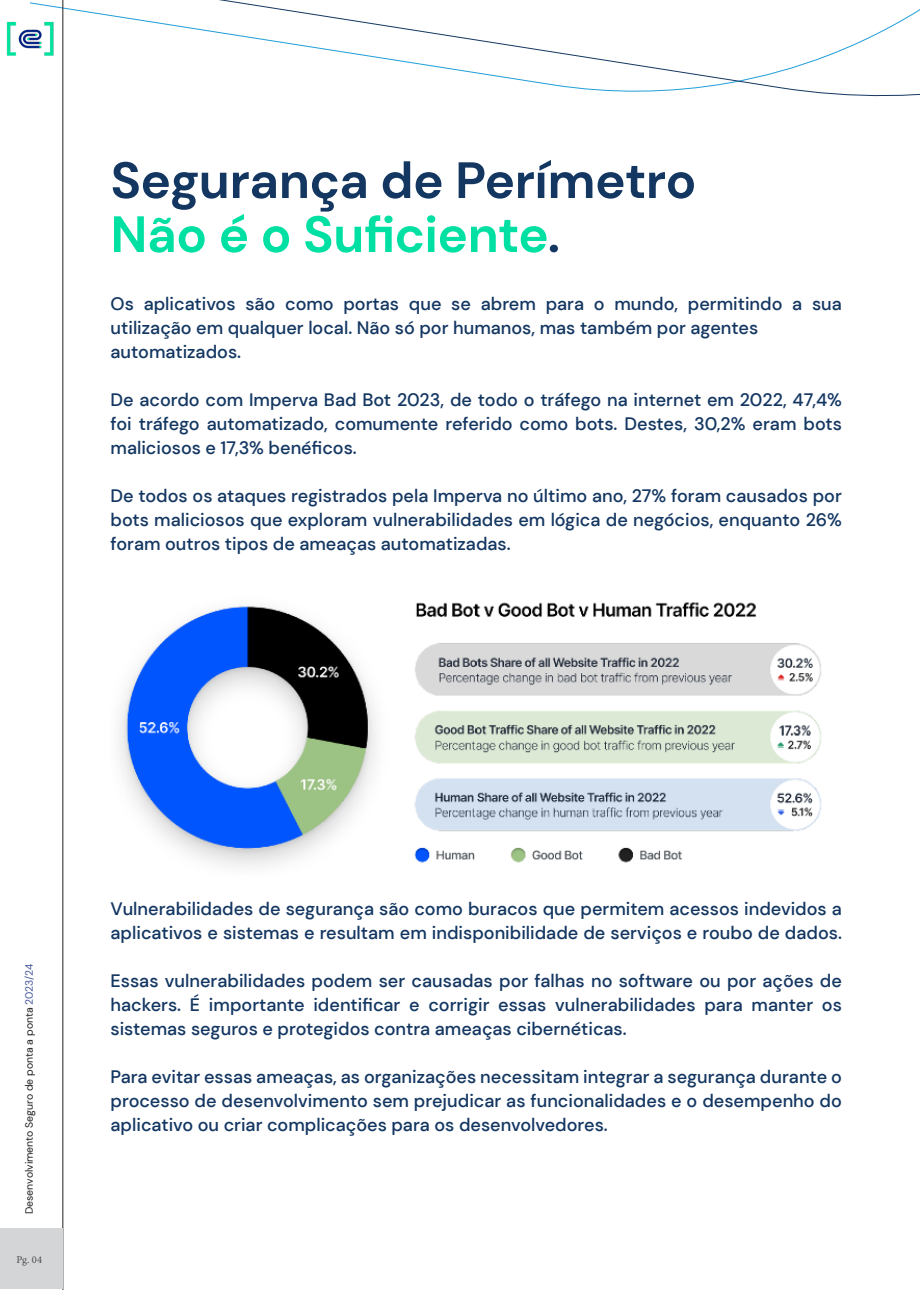
<style>
.page{position:relative;width:920px;height:1290px;background:#fff}
.page>*{position:absolute;margin:0;border:0;box-sizing:border-box;transform-origin:0 0}
.Headline_27_25_Left{font:700 51px/54px "DM Sans";letter-spacing:-.01em;color:#143762}
.t1{font:500 18px/24px "DM Sans";color:#143762;text-align:justify}
.t2{font:10.5px "DM Sans";color:#231f20}
.t3{font:10.5px "Minion Pro";color:#4b4c4d}
.s1{color:#00e0a3}
.s2{color:#43549a}
</style>
<div class="page">
<svg style="left:77px;top:0;width:843px;height:97px"></svg>
<hr style="left:63px;top:0;width:1px;height:1290px;background:#231f20">
<div style="left:0;top:1229px;width:63px;height:60px;background:#d4d5d7"></div>
<img style="left:6px;top:21px;width:48px;height:35px">
<img style="left:119px;top:602px;width:702px;height:265px">
<p class="Headline_27_25_Left" style="left:111px;top:153px;width:587px">Segurança de Perímetro<br><span class="s1">Não é o Suficiente</span>.</p>
<p class="t1" style="left:111px;top:292px;width:733px">Os aplicativos são como portas que se abrem para o mundo, permitindo a sua utilização em qualquer local. Não só por humanos, mas também por agentes</p>
<p class="t1" style="left:111px;top:340px;width:132px">automatizados.</p>
<p class="t1" style="left:111px;top:388px;width:733px">De acordo com Imperva Bad Bot 2023, de todo o tráfego na internet em 2022, 47,4% foi tráfego automatizado, comumente referido como bots. Destes, 30,2% eram bots maliciosos e 17,3% benéficos.</p>
<p class="t1" style="left:111px;top:484px;width:733px">De todos os ataques registrados pela Imperva no último ano, 27% foram causados por bots maliciosos que exploram vulnerabilidades em lógica de negócios, enquanto 26% foram outros tipos de ameaças automatizadas.</p>
<p class="t2" style="left:23px;top:1214px;width:252px;rotate:-90deg">Desenvolvimento Seguro de ponta a ponta <span class="s2">2023/24</span></p>
<p class="t3" style="left:16px;top:1253px;width:27px">Pg. 04</p>
<p class="t1" style="left:111px;top:896px;width:733px">Vulnerabilidades de segurança são como buracos que permitem acessos indevidos a aplicativos e sistemas e resultam em indisponibilidade de serviços e roubo de dados.</p>
<p class="t1" style="left:111px;top:968px;width:733px">Essas vulnerabilidades podem ser causadas por falhas no software ou por ações de hackers. É importante identificar e corrigir essas vulnerabilidades para manter os sistemas seguros e protegidos contra ameaças cibernéticas.</p>
<p class="t1" style="left:111px;top:1064px;width:733px">Para evitar essas ameaças, as organizações necessitam integrar a segurança durante o processo de desenvolvimento sem prejudicar as funcionalidades e o desempenho do aplicativo ou criar complicações para os desenvolvedores.</p>
</div>
